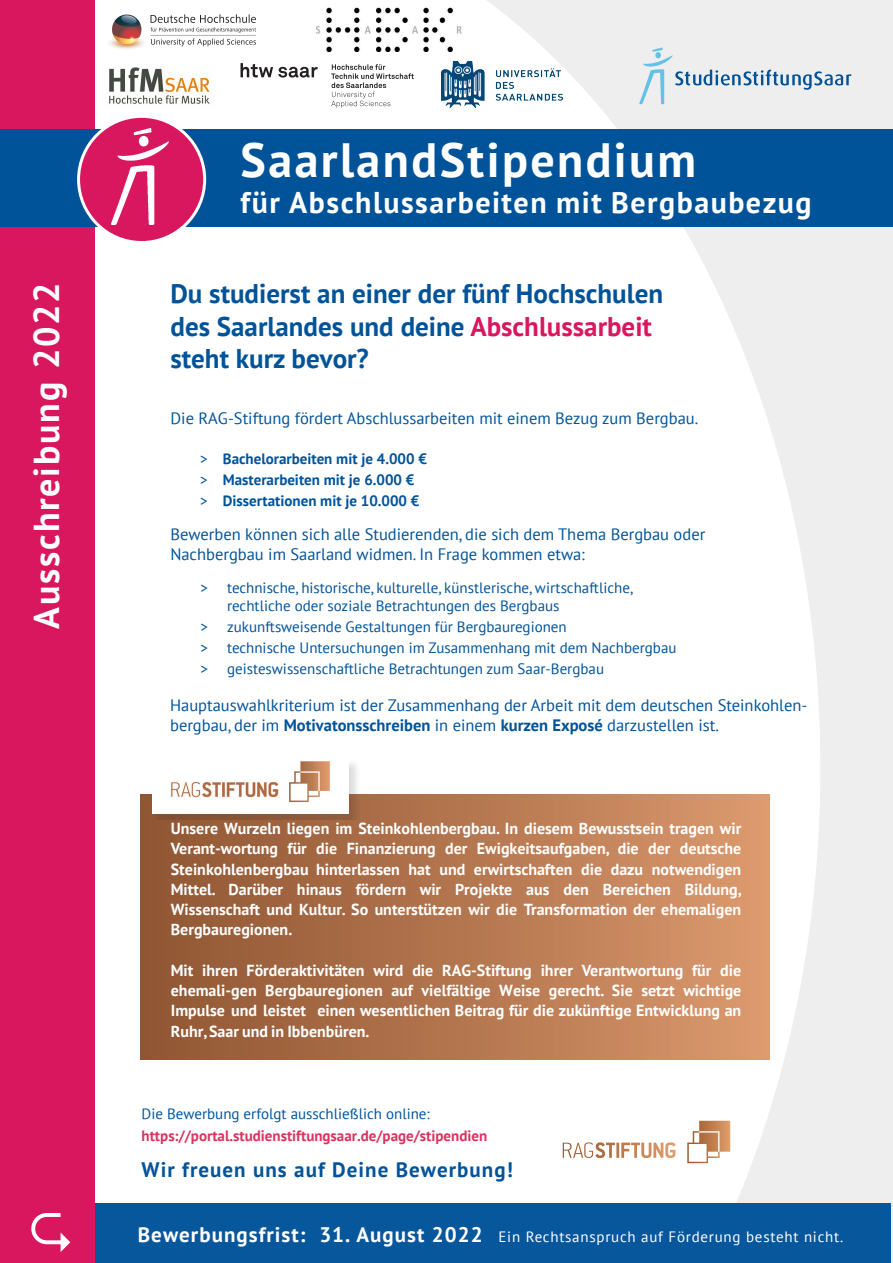
<style>
.page{position:relative;width:893px;height:1263px;background:#fff}
.page>*{position:absolute;margin:0;border:0;box-sizing:border-box;transform-origin:0 0}
.t1{font:700 48px "PT Sans";letter-spacing:.05em;color:#fff}
.t2{font:700 36px "PT Sans";letter-spacing:.05em;color:#fff}
.t3{font:700 30px "PT Sans";letter-spacing:.05em;color:#fff}
.t4{font:700 27px/32.4px "PT Sans";color:#015399}
.t5{font:700 21px "PT Sans";letter-spacing:.05em;color:#015399}
.t6{font:16.5px/19.8px "PT Sans";color:#015399}
.t7{font:700 15.9px/20.2px "PT Sans";color:#fff;text-align:justify}
.t8{font:15px/21px "PT Sans";color:#015399}
.t9{font:700 15px/21px "PT Sans";color:#015399}
.t10{font:15px "PT Sans";letter-spacing:.05em;color:#fff}
.t11{font:700 15px "PT Sans";color:#dc325f}
.s1{color:#d9175e}
.s2{font-weight:400}
.s3{font-weight:700}
.s4{font-weight:700;font-size:21px}
</style>
<div class="page">
<div style="left:449px;top:0;width:444px;height:1263px;background:#eeeeef"></div>
<svg style="left:449px;top:0;width:371px;height:1203px;fill:#fff"></svg>
<div style="left:94px;top:1203px;width:797px;height:60px;background:#07579d"></div>
<div style="left:0;top:0;width:94px;height:1263px;background:#d9175e"></div>
<svg style="left:639px;top:47px;width:212px;height:57px"></svg>
<div style="left:0;top:129px;width:893px;height:98px;background:#015399"></div>
<div style="left:79px;top:116px;width:126px;height:126px;background:#d9175e;border-radius:50%"></div>
<img style="left:112px;top:129px;width:57px;height:95px">
<div style="left:77px;top:115px;width:129px;height:129px;border:3px solid #fff;border-radius:50%"></div>
<div style="left:140px;top:794px;width:629px;height:265px;background:linear-gradient(to right,#8e5432,#da986d)"></div>
<div style="left:156px;top:658px;width:210px;height:161px;background:#231f20;opacity:.16"></div>
<div style="left:152px;top:735px;width:197px;height:78px;background:#fff"></div>
<img style="left:171px;top:761px;width:159px;height:41px">
<img style="left:441px;top:62px;width:121px;height:45px">
<img style="left:550px;top:1107px;width:194px;height:69px">
<img style="left:316px;top:6px;width:150px;height:45px">
<img style="left:109px;top:67px;width:101px;height:37px">
<svg style="left:241px;top:63px;width:77px;height:15px"></svg>
<svg style="left:331px;top:64px;width:83px;height:44px"></svg>
<img style="left:109px;top:14px;width:147px;height:35px">
<h2 class="t2" style="left:22px;top:629px;width:348px;rotate:-90deg">Ausschreibung 2022</h2>
<h1 class="t1" style="left:241px;top:128px;width:457px">SaarlandStipendium</h1>
<h3 class="t3" style="left:241px;top:183px;width:572px">für Abschlussarbeiten mit Bergbaubezug</h3>
<h3 class="t4" style="left:170px;top:277px;width:494px">Du studierst an einer der fünf Hochschulen des Saarlandes und deine <span class="s1">Abschlussarbeit </span>steht kurz bevor?</h3>
<p class="t6" style="left:170px;top:408px;width:529px">Die RAG-Stiftung fördert Abschlussarbeiten mit einem Bezug zum Bergbau.</p>
<p class="t9" style="left:200px;top:447px;width:228px"><span class="s2">&gt;</span> Bachelorarbeiten mit je 4.000 € <span class="s2">&gt;</span> Masterarbeiten mit je 6.000 €<br><span class="s2">&gt;</span> Dissertationen mit je 10.000 €</p>
<p class="t6" style="left:170px;top:524px;width:536px">Bewerben können sich alle Studierenden, die sich dem Thema Bergbau oder<br>Nachbergbau im Saarland widmen. In Frage kommen etwa:</p>
<p class="t8" style="left:227px;top:578px;width:407px;line-height:18px;text-indent:-26px">&gt; technische, historische, kulturelle, künstlerische, wirtschaftliche, rechtliche oder soziale Betrachtungen des Bergbaus</p>
<p class="t8" style="left:201px;top:616px;width:477px">&gt; zukunftsweisende Gestaltungen für Bergbauregionen<br>&gt; technische Untersuchungen im Zusammenhang mit dem Nachbergbau &gt; geisteswissenschaftliche Betrachtungen zum Saar-Bergbau</p>
<p class="t6" style="left:170px;top:695px;width:639px">Hauptauswahlkriterium ist der Zusammenhang der Arbeit mit dem deutschen Steinkohlen&shy;bergbau, der im <span class="s3">Motivatonsschreiben</span> in einem <span class="s3">kurzen Exposé</span> darzustellen ist.</p>
<p class="t7" style="left:171px;top:818px;width:572px">Unsere Wurzeln liegen im Steinkohlenbergbau. In diesem Bewusstsein tragen wir Verant-wortung für die Finanzierung der Ewigkeitsaufgaben, die der deutsche Steinkohlenbergbau hinterlassen hat und erwirtschaften die dazu notwendigen Mittel. Darüber hinaus fördern wir Projekte aus den Bereichen Bildung, Wissenschaft und Kultur. So unterstützen wir die Transformation der ehemaligen Bergbauregionen.</p>
<p class="t7" style="left:171px;top:960px;width:572px">Mit ihren Förderaktivitäten wird die RAG-Stiftung ihrer Verantwortung für die ehemali-gen Bergbauregionen auf vielfältige Weise gerecht. Sie setzt wichtige Impulse und leistet einen wesentlichen Beitrag für die zukünftige Entwicklung an Ruhr, Saar und in Ibbenbüren.</p>
<p class="t8" style="left:142px;top:1103px;width:290px">Die Bewerbung erfolgt ausschließlich online:</p>
<p class="t11" style="left:142px;top:1126px;width:347px">https://portal.studienstiftungsaar.de/page/stipendien</p>
<h3 class="t5" style="left:142px;top:1156px;width:373px">Wir freuen uns auf Deine Bewerbung!</h3>
<p class="t10" style="left:138px;top:1227px;width:707px"><span class="s4">Bewerbungsfrist: 31. August 2022</span> Ein Rechtsanspruch auf Förderung besteht nicht.</p>
</div>
